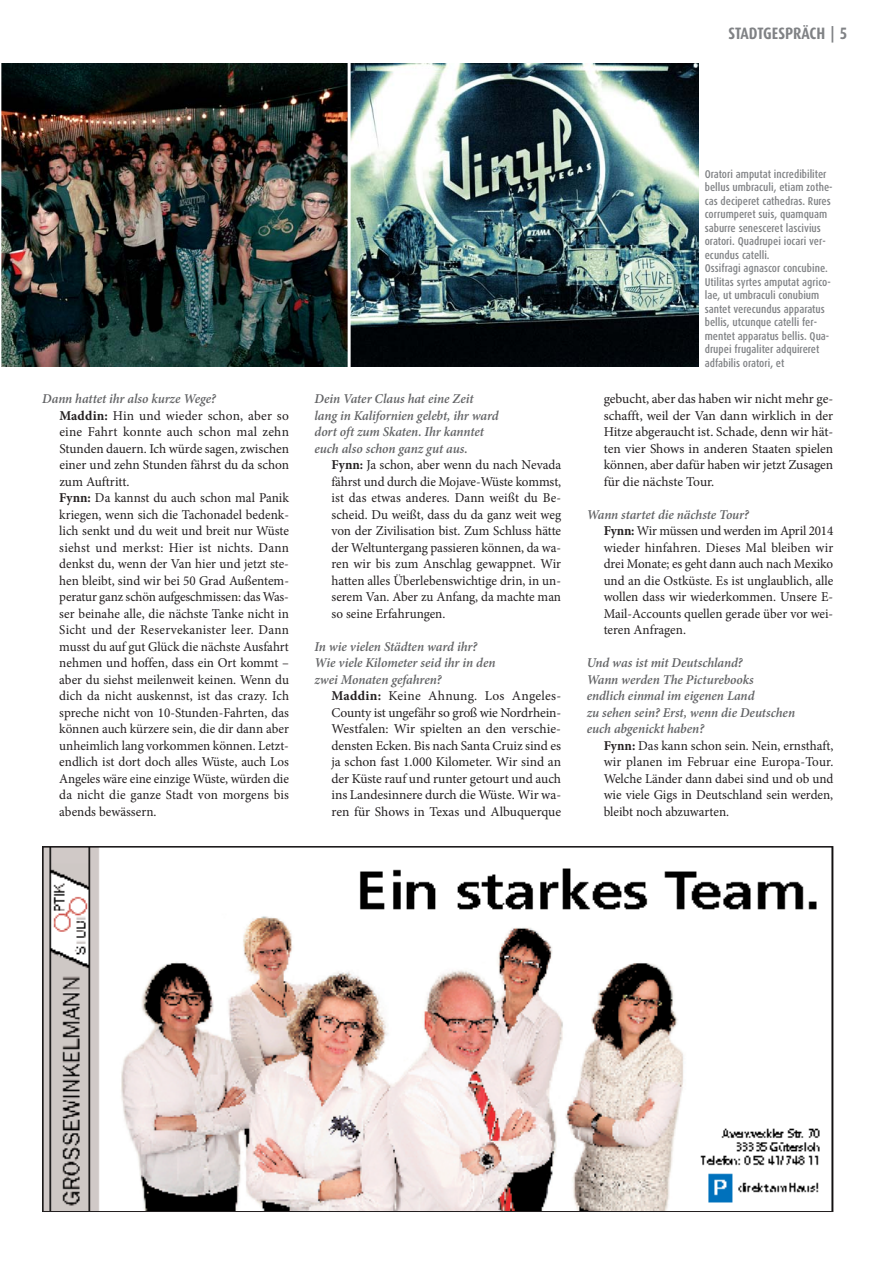
<style>
.page{position:relative;width:893px;height:1263px;background:#fff}
.page>*{position:absolute;margin:0;border:0;box-sizing:border-box;transform-origin:0 0}
.t1{font:700 16.5px "Dax";letter-spacing:-.005em;color:#808285}
.t2{font:13.5px/16.5px "Minion Pro";color:#231f20;text-align:justify}
.t3{font:italic 600 13.5px/16.5px "Minion Pro";letter-spacing:-.005em;color:#636466}
.t4{font:500 11.25px/13.5px "Dax";color:#808285}
.s1{font-weight:600;font-style:italic;color:#636466}
.s2{font-weight:700}
</style>
<div class="page">
<img style="left:44px;top:848px;width:776px;height:362px">
<img style="left:1px;top:64px;width:347px;height:303px">
<img style="left:351px;top:64px;width:347px;height:303px">
<p class="t1" style="left:729px;top:25px;width:120px">STADTGESPRÄCH | 5</p>
<p class="t2" style="left:59px;top:392px;width:231px;text-align:left;text-indent:-17px"><span class="s1">Dann hattet ihr also kurze Wege?<br></span><span class="s2">Maddin:</span> Hin und wieder schon, aber so eine Fahrt konnte auch schon mal zehn Stunden dauern. Ich würde sagen, zwischen einer und zehn Stunden fährst du da schon zum Auftritt.<br><span class="s2">Fynn:</span> Da kannst du auch schon mal Panik kriegen, wenn sich die Tachonadel bedenk&shy;lich senkt und du weit und breit nur Wüste siehst und merkst: Hier ist nichts. Dann denkst du, wenn der Van hier und jetzt ste&shy;hen bleibt, sind wir bei 50 Grad Außentem&shy;peratur ganz schön aufgeschmissen: das Was&shy;ser beinahe alle, die nächste Tanke nicht in Sicht und der Reservekanister leer. Dann musst du auf gut Glück die nächste Ausfahrt nehmen und hoffen, dass ein Ort kommt – aber du siehst meilenweit keinen. Wenn du dich da nicht auskennst, ist das crazy. Ich spreche nicht von 10-Stunden-Fahrten, das können auch kürzere sein, die dir dann aber unheimlich lang vorkommen können. Letzt&shy;endlich ist dort doch alles Wüste, auch Los Angeles wäre eine einzige Wüste, würden die da nicht die ganze Stadt von morgens bis abends bewässern.</p>
<p class="t3" style="left:314px;top:392px;width:186px">Dein Vater Claus hat eine Zeit lang in Kalifornien gelebt, ihr ward dort oft zum Skaten. Ihr kanntet euch also schon ganz gut aus.</p>
<p class="t2" style="left:331px;top:458px;width:231px"><span class="s2">Fynn:</span> Ja schon, aber wenn du nach Nevada fährst und durch die Mojave-Wüste kommst, ist das etwas anderes. Dann weißt du Be&shy;scheid. Du weißt, dass du da ganz weit weg von der Zivilisation bist. Zum Schluss hätte der Weltuntergang passieren können, da wa&shy;ren wir bis zum Anschlag gewappnet. Wir hatten alles Überlebenswichtige drin, in un&shy;serem Van. Aber zu Anfang, da machte man so seine Erfahrungen.</p>
<p class="t3" style="left:314px;top:639px;width:183px">In wie vielen Städten ward ihr?<br>Wie viele Kilometer seid ihr in den zwei Monaten gefahren?</p>
<p class="t2" style="left:331px;top:689px;width:231px"><span class="s2">Maddin:</span> Keine Ahnung. Los Angeles-County ist ungefähr so groß wie Nordrhein-Westfalen: Wir spielten an den verschie&shy;densten Ecken. Bis nach Santa Cruiz sind es ja schon fast 1.000 Kilometer. Wir sind an der Küste rauf und runter getourt und auch ins Landesinnere durch die Wüste. Wir wa&shy;ren für Shows in Texas und Albuquerque</p>
<p class="t4" style="left:705px;top:168px;width:129px">Oratori amputat incredibiliter bellus umbraculi, etiam zothe&shy;cas deciperet cathedras. Rures corrumperet suis, quamquam saburre senesceret lascivius oratori. Quadrupei iocari ver&shy;ecundus catelli.<br>Ossifragi agnascor concubine.<br>Utilitas syrtes amputat agrico&shy;lae, ut umbraculi conubium santet verecundus apparatus bellis, utcunque catelli fer&shy;mentet apparatus bellis. Qua&shy;drupei frugaliter adquireret adfabilis oratori, et</p>
<p class="t2" style="left:604px;top:392px;width:231px">gebucht, aber das haben wir nicht mehr ge&shy;schafft, weil der Van dann wirklich in der Hitze abgeraucht ist. Schade, denn wir hät&shy;ten vier Shows in anderen Staaten spielen können, aber dafür haben wir jetzt Zusagen für die nächste Tour.</p>
<p class="t2" style="left:604px;top:507px;width:231px;text-align:left;text-indent:-17px"><span class="s1">Wann startet die nächste Tour?<br></span><span class="s2">Fynn:</span> Wir müssen und werden im April 2014 wieder hinfahren. Dieses Mal bleiben wir drei Monate; es geht dann auch nach Mexiko und an die Ostküste. Es ist unglaublich, alle wollen dass wir wiederkommen. Unsere E-Mail-Accounts quellen gerade über vor wei&shy;teren Anfragen.</p>
<p class="t3" style="left:587px;top:656px;width:210px">Und was ist mit Deutschland?<br>Wann werden The Picturebooks endlich einmal im eigenen Land<br>zu sehen sein? Erst, wenn die Deutschen euch abgenickt haben?</p>
<p class="t2" style="left:604px;top:738px;width:231px"><span class="s2">Fynn:</span> Das kann schon sein. Nein, ernsthaft, wir planen im Februar eine Europa-Tour.<br>Welche Länder dann dabei sind und ob und wie viele Gigs in Deutschland sein werden, bleibt noch abzuwarten.</p>
</div>
